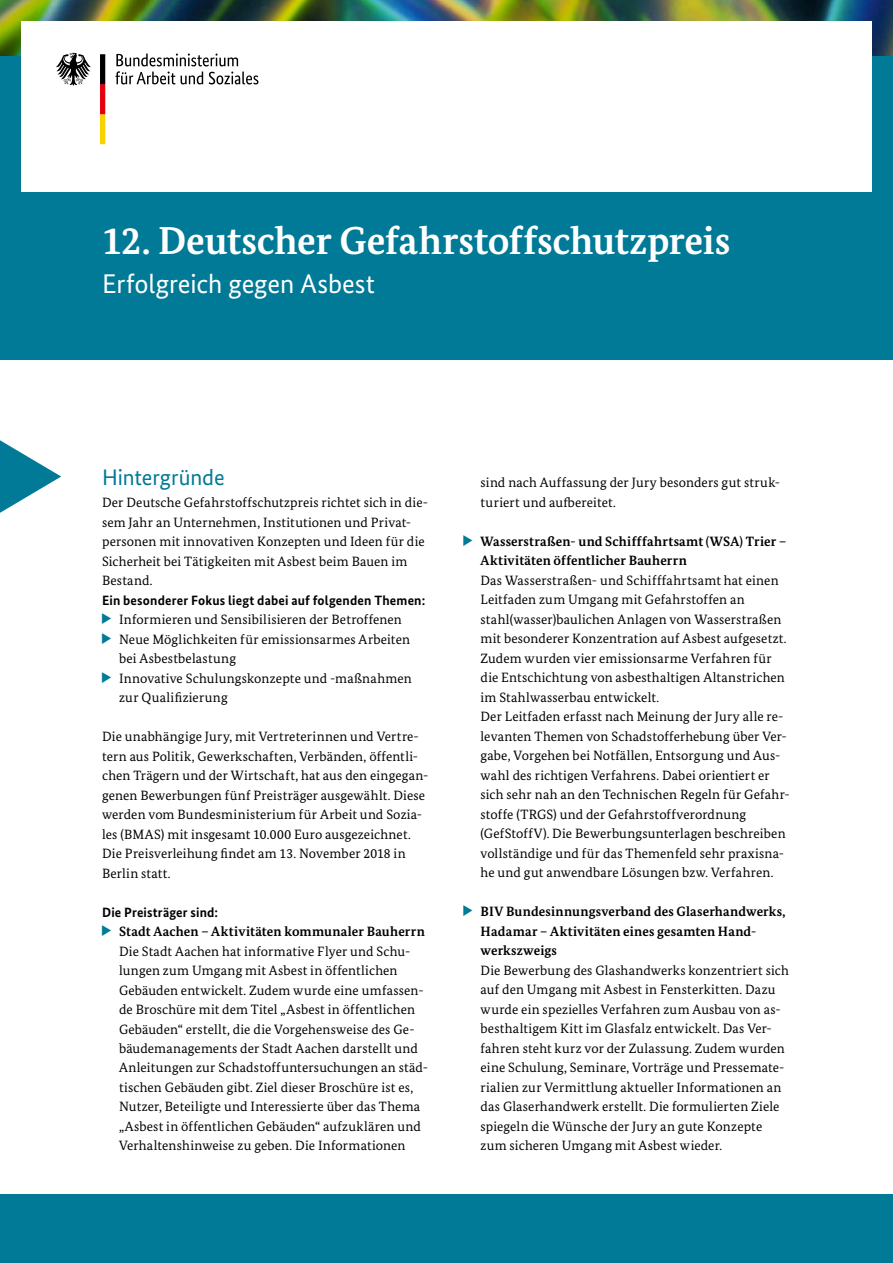
<style>
.page{position:relative;width:893px;height:1263px;background:#fff}
.page>*{position:absolute;margin:0;border:0;box-sizing:border-box;transform-origin:0 0}
.t1{font:700 39px "Bundes Serif";letter-spacing:-.005em;color:#fff}
.t2{font:27px "Bundes Sans";letter-spacing:-.005em;color:#fff}
.t3{font:22.5px "Bundes Sans";letter-spacing:-.005em;color:#007a96}
.t4{font:13.5px/19.5px "Bundes Serif";letter-spacing:.01em;color:#000}
.t5{font:700 13.5px/19.5px "Bundes Serif";letter-spacing:.01em;color:#000}
.t6{font:700 13.5px "Bundes Sans";letter-spacing:.01em;color:#000}
.s1{font-family:"INQA Triangel";color:#007a96}
.s2{font-weight:700}
.s3{font-family:"INQA Triangel";font-weight:400;color:#007a96}
</style>
<div class="page">
<div style="left:0;top:0;width:893px;height:359px;background:#007a96"></div>
<div style="left:0;top:1195px;width:893px;height:68px;background:#007a96"></div>
<svg style="left:0;top:440px;width:61px;height:73px"></svg>
<img style="left:0;top:0;width:893px;height:55px">
<div style="left:21px;top:21px;width:851px;height:170px;background:#fff"></div>
<svg style="left:115px;top:53px;width:143px;height:31px"></svg>
<svg style="left:56px;top:53px;width:35px;height:32px"></svg>
<svg style="left:100px;top:54px;width:5px;height:90px"></svg>
<h1 class="t1" style="left:102px;top:216px;width:630px">12. Deutscher Gefahrstoffschutzpreis</h1>
<h2 class="t2" style="left:102px;top:267px;width:274px">Erfolgreich gegen Asbest</h2>
<h3 class="t3" style="left:102px;top:464px;width:124px">Hintergründe</h3>
<p class="t4" style="left:102px;top:492px;width:327px">Der Deutsche Gefahrstoffschutzpreis richtet sich in die&shy;sem Jahr an Unternehmen, Institutionen und Privat&shy;personen mit innovativen Konzepten und Ideen für die Sicherheit bei Tätigkeiten mit Asbest beim Bauen im Bestand.</p>
<p class="t6" style="left:102px;top:592px;width:325px">Ein besonderer Fokus liegt dabei auf folgenden Themen:</p>
<p class="t4" style="left:102px;top:609px;width:301px"><span class="s1">&gt;</span> Informieren und Sensibilisieren der Betroffenen</p>
<p class="t4" style="left:102px;top:629px;width:309px"><span class="s1">&gt;</span> Neue Möglichkeiten für emissionsarmes Arbeiten</p>
<p class="t4" style="left:119px;top:648px;width:119px">bei Asbestbelastung</p>
<p class="t4" style="left:102px;top:668px;width:311px"><span class="s1">&gt;</span> Innovative Schulungskonzepte und -maßnahmen</p>
<p class="t4" style="left:119px;top:687px;width:110px">zur Qualifizierung</p>
<p class="t4" style="left:102px;top:726px;width:328px">Die unabhängige Jury, mit Vertreterinnen und Vertre&shy;tern aus Politik, Gewerkschaften, Verbänden, öffentli&shy;chen Trägern und der Wirtschaft, hat aus den eingegan&shy;genen Bewerbungen fünf Preisträger ausgewählt. Diese werden vom Bundesministerium für Arbeit und Sozia&shy;les (BMAS) mit insgesamt 10.000 Euro ausgezeichnet.<br>Die Preisverleihung findet am 13. November 2018 in Berlin statt.</p>
<p class="t6" style="left:102px;top:904px;width:118px">Die Preisträger sind:</p>
<p class="t4" style="left:119px;top:921px;width:311px;text-indent:-17px"><span class="s1">&gt;</span> <span class="s2">Stadt Aachen – Aktivitäten kommunaler Bauherrn </span>Die Stadt Aachen hat informative Flyer und Schu&shy;lungen zum Umgang mit Asbest in öffentlichen Gebäuden entwickelt. Zudem wurde eine umfassen&shy;de Broschüre mit dem Titel „Asbest in öffentlichen Gebäuden“ erstellt, die die Vorgehensweise des Ge&shy;bäudemanagements der Stadt Aachen darstellt und Anleitungen zur Schadstoffuntersuchungen an städ&shy;tischen Gebäuden gibt. Ziel dieser Broschüre ist es, Nutzer, Beteiligte und Interessierte über das Thema „Asbest in öffentlichen Gebäuden“ aufzuklären und Verhaltenshinweise zu geben. Die Informationen</p>
<p class="t4" style="left:480px;top:473px;width:301px">sind nach Auffassung der Jury besonders gut struk&shy;turiert und aufbereitet.</p>
<p class="t5" style="left:480px;top:531px;width:307px;text-indent:-17px"><span class="s3">&gt;</span> Wasserstraßen- und Schifffahrtsamt (WSA) Trier –<br>Aktivitäten öffentlicher Bauherrn</p>
<p class="t4" style="left:480px;top:570px;width:311px">Das Wasserstraßen- und Schifffahrtsamt hat einen Leitfaden zum Umgang mit Gefahrstoffen an stahl(wasser)baulichen Anlagen von Wasserstraßen mit besonderer Konzentration auf Asbest aufgesetzt.<br>Zudem wurden vier emissionsarme Verfahren für die Entschichtung von asbesthaltigen Altanstrichen im Stahlwasserbau entwickelt.<br>Der Leitfaden erfasst nach Meinung der Jury alle re&shy;levanten Themen von Schadstofferhebung über Ver&shy;gabe, Vorgehen bei Notfällen, Entsorgung und Aus&shy;wahl des richtigen Verfahrens. Dabei orientiert er sich sehr nah an den Technischen Regeln für Gefahr&shy;stoffe (TRGS) und der Gefahrstoffverordnung (GefStoffV). Die Bewerbungsunterlagen beschreiben vollständige und für das Themenfeld sehr praxisna&shy;he und gut anwendbare Lösungen bzw. Verfahren.</p>
<p class="t5" style="left:480px;top:902px;width:307px;text-indent:-17px"><span class="s3">&gt;</span> BIV Bundesinnungsverband des Glaserhandwerks,<br>Hadamar – Aktivitäten eines gesamten Hand&shy;werkszweigs</p>
<p class="t4" style="left:480px;top:960px;width:310px">Die Bewerbung des Glashandwerks konzentriert sich auf den Umgang mit Asbest in Fensterkitten. Dazu wurde ein spezielles Verfahren zum Ausbau von as&shy;besthaltigem Kitt im Glasfalz entwickelt. Das Ver&shy;fahren steht kurz vor der Zulassung. Zudem wurden eine Schulung, Seminare, Vorträge und Pressemate&shy;rialien zur Vermittlung aktueller Informationen an das Glaserhandwerk erstellt. Die formulierten Ziele spiegeln die Wünsche der Jury an gute Konzepte zum sicheren Umgang mit Asbest wieder.</p>
</div>
